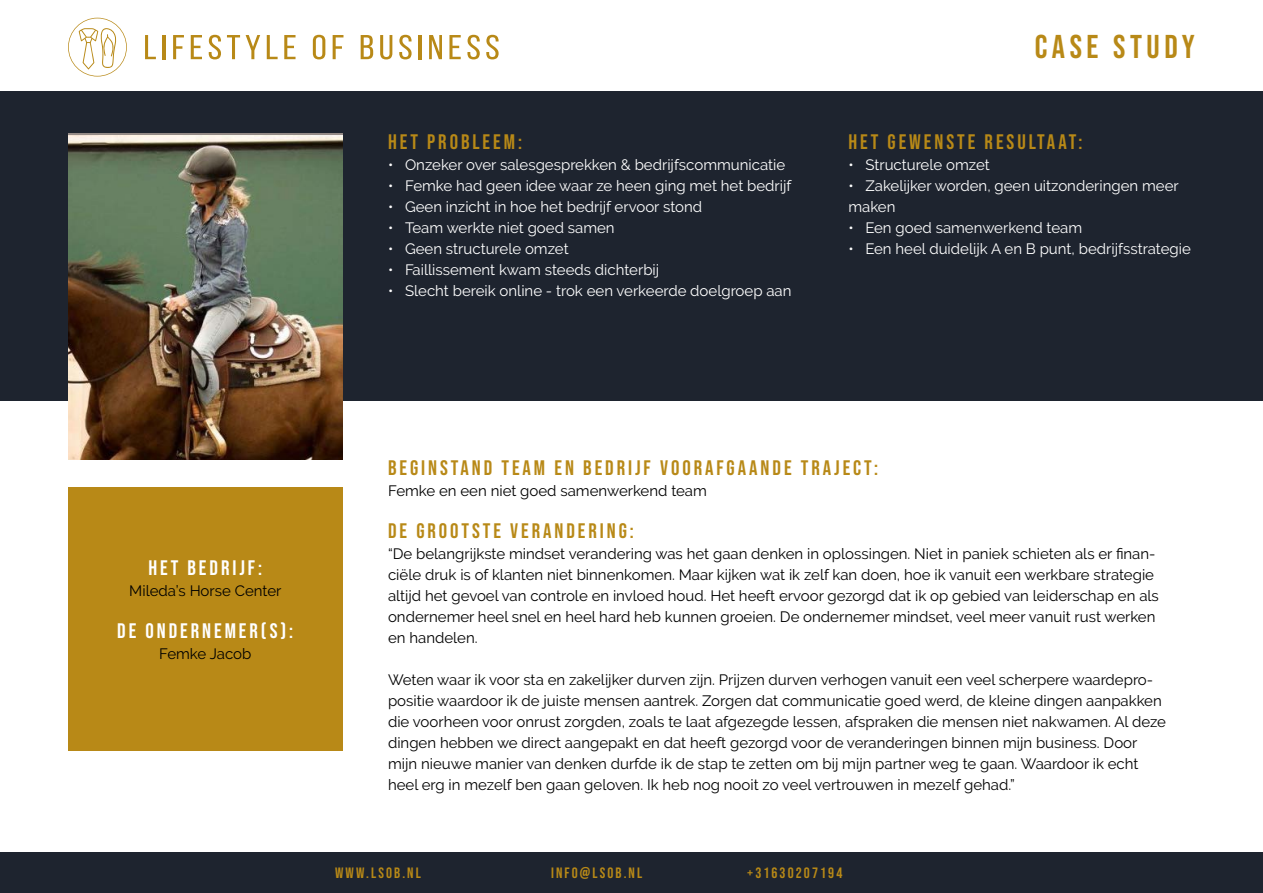
<style>
.page{position:relative;width:1263px;height:893px;background:#fff}
.page>*{position:absolute;margin:0;border:0;box-sizing:border-box;transform-origin:0 0}
.t1{font:33px "Bebas Neue";letter-spacing:.14em;color:#b88917}
.t2{font:21px "Bebas Neue";letter-spacing:.14em;color:#b88917}
.t3{font:21px "Bebas Neue";letter-spacing:.14em;color:#fff}
.t4{font:15px/21px "Raleway";color:#000}
.t5{font:15px/21px "Raleway";color:#fff}
.t6{font:15px "Bebas Neue";letter-spacing:.14em;color:#b88917}
</style>
<div class="page">
<div style="left:0;top:91px;width:1263px;height:310px;background:#1e242f"></div>
<div style="left:68px;top:487px;width:274px;height:263px;background:#b88917"></div>
<div style="left:0;top:853px;width:1263px;height:40px;background:#1e242f"></div>
<svg style="left:145px;top:35px;width:11px;height:24px"></svg>
<hr style="left:163px;top:35px;width:3px;height:24px;background:#b88917">
<svg style="left:173px;top:35px;width:11px;height:24px"></svg>
<svg style="left:191px;top:35px;width:11px;height:24px"></svg>
<svg style="left:209px;top:35px;width:12px;height:24px"></svg>
<svg style="left:227px;top:35px;width:13px;height:24px"></svg>
<svg style="left:246px;top:35px;width:14px;height:24px"></svg>
<svg style="left:267px;top:35px;width:11px;height:24px"></svg>
<svg style="left:284px;top:35px;width:11px;height:24px"></svg>
<svg style="left:313px;top:35px;width:12px;height:24px"></svg>
<svg style="left:333px;top:35px;width:10px;height:24px"></svg>
<svg style="left:361px;top:35px;width:12px;height:24px"></svg>
<svg style="left:380px;top:35px;width:12px;height:24px"></svg>
<svg style="left:399px;top:35px;width:13px;height:24px"></svg>
<hr style="left:419px;top:35px;width:3px;height:24px;background:#b88917">
<svg style="left:429px;top:35px;width:13px;height:24px"></svg>
<svg style="left:449px;top:35px;width:12px;height:24px"></svg>
<svg style="left:467px;top:35px;width:13px;height:24px"></svg>
<svg style="left:486px;top:35px;width:13px;height:24px"></svg>
<svg style="left:68px;top:18px;width:59px;height:59px"></svg>
<img style="left:68px;top:135px;width:274px;height:324px">
<h2 class="t2" style="left:388px;top:130px;width:135px">HET PROBLEEM:</h2>
<p class="t5" style="left:388px;top:154px;width:399px">• Onzeker over salesgesprekken &amp; bedrijfscommunicatie</p>
<p class="t5" style="left:388px;top:175px;width:405px">• Femke had geen idee waar ze heen ging met het bedrijf</p>
<p class="t5" style="left:388px;top:196px;width:316px">• Geen inzicht in hoe het bedrijf ervoor stond</p>
<p class="t5" style="left:388px;top:217px;width:228px">• Team werkte niet goed samen</p>
<p class="t5" style="left:388px;top:238px;width:182px">• Geen structurele omzet</p>
<p class="t5" style="left:388px;top:259px;width:273px">• Faillissement kwam steeds dichterbij</p>
<p class="t5" style="left:388px;top:280px;width:405px">• Slecht bereik online - trok een verkeerde doelgroep aan</p>
<h1 class="t1" style="left:1035px;top:28px;width:162px">CASE STUDY</h1>
<h2 class="t2" style="left:848px;top:130px;width:236px">HET GEWENSTE RESULTAAT:</h2>
<p class="t5" style="left:848px;top:154px;width:143px">• Structurele omzet</p>
<p class="t5" style="left:848px;top:175px;width:332px">• Zakelijker worden, geen uitzonderingen meer maken</p>
<p class="t5" style="left:848px;top:217px;width:235px">• Een goed samenwerkend team</p>
<p class="t5" style="left:848px;top:238px;width:344px">• Een heel duidelijk A en B punt, bedrijfsstrategie</p>
<h2 class="t3" style="left:148px;top:556px;width:115px">HET BEDRIJF:</h2>
<p class="t4" style="left:129px;top:581px;width:154px">Mileda’s Horse Center</p>
<h2 class="t3" style="left:117px;top:619px;width:177px">DE ONDERNEMER(S):</h2>
<p class="t4" style="left:159px;top:644px;width:94px">Femke Jacob</p>
<h2 class="t2" style="left:388px;top:456px;width:491px">BEGINSTAND TEAM EN BEDRIJF VOORAFGAANDE TRAJECT:</h2>
<p class="t4" style="left:388px;top:480px;width:320px">Femke en een niet goed samenwerkend team</p>
<h2 class="t2" style="left:388px;top:519px;width:247px">DE GROOTSTE VERANDERING:</h2>
<p class="t4" style="left:388px;top:543px;width:772px">“De belangrijkste mindset verandering was het gaan denken in oplossingen. Niet in paniek schieten als er finan&shy;ciële druk is of klanten niet binnenkomen. Maar kijken wat ik zelf kan doen, hoe ik vanuit een werkbare strategie altijd het gevoel van controle en invloed houd. Het heeft ervoor gezorgd dat ik op gebied van leiderschap en als ondernemer heel snel en heel hard heb kunnen groeien. De ondernemer mindset, veel meer vanuit rust werken en handelen.</p>
<p class="t4" style="left:388px;top:669px;width:779px">Weten waar ik voor sta en zakelijker durven zijn. Prijzen durven verhogen vanuit een veel scherpere waardepro&shy;positie waardoor ik de juiste mensen aantrek. Zorgen dat communicatie goed werd, de kleine dingen aanpakken die voorheen voor onrust zorgden, zoals te laat afgezegde lessen, afspraken die mensen niet nakwamen. Al deze dingen hebben we direct aangepakt en dat heeft gezorgd voor de veranderingen binnen mijn business. Door mijn nieuwe manier van denken durfde ik de stap te zetten om bij mijn partner weg te gaan. Waardoor ik echt heel erg in mezelf ben gaan geloven. Ik heb nog nooit zo veel vertrouwen in mezelf gehad.”</p>
<p class="t6" style="left:335px;top:864px;width:87px">WWW.LSOB.NL</p>
<p class="t6" style="left:551px;top:864px;width:93px">INFO@LSOB.NL</p>
<p class="t6" style="left:747px;top:864px;width:97px">+31630207194</p>
</div>
